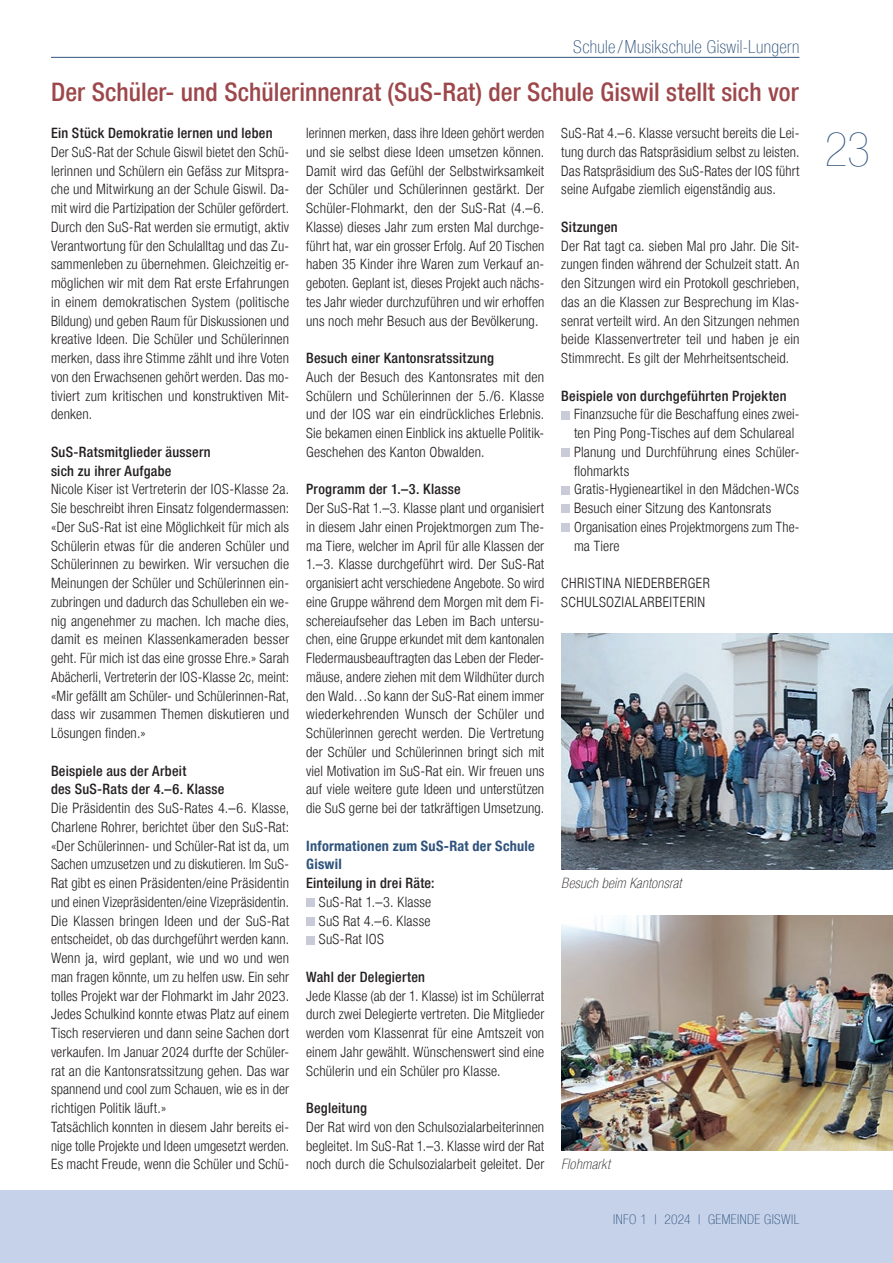
<style>
.page{position:relative;width:893px;height:1263px;background:#fff}
.page>*{position:absolute;margin:0;border:0;box-sizing:border-box;transform-origin:0 0}
.t1{font:900 condensed 48px "Helvetica Neue LT";color:#2f537c}
.t2{font:500 condensed 25.5px "Helvetica Neue LT";color:#9d474b}
.t3{font:100 condensed 18px "Helvetica Neue LT";letter-spacing:.02em;color:#2f537c}
.t4{font:300 condensed 14.25px/18.8px "Helvetica Neue LT";letter-spacing:.01em;color:#231f20}
.t5{font:500 condensed 14.25px/18.8px "Helvetica Neue LT";letter-spacing:.015em;color:#231f20}
.t6{font:300 condensed 14.25px/18.8px "Helvetica Neue LT";letter-spacing:.04em;color:#231f20}
.t7{font:700 condensed 14.25px/18.8px "Helvetica Neue LT";letter-spacing:.02em;color:#2f537c}
.t8{font:italic 100 condensed 14.25px "Helvetica Neue LT";letter-spacing:.02em;color:#231f20}
.t9{font:100 condensed 13.5px "Helvetica Neue LT";letter-spacing:.03em;color:#2f537c}
</style>
<div class="page">
<hr style="left:51px;top:57px;width:748px;height:1px;background:#2f537c">
<div style="left:0;top:1191px;width:893px;height:72px;background:#c6d2ea"></div>
<div style="left:306px;top:898px;width:9px;height:9px;background:#c9cbd9"></div>
<div style="left:306px;top:917px;width:9px;height:9px;background:#c9cbd9"></div>
<div style="left:306px;top:936px;width:9px;height:8px;background:#c9cbd9"></div>
<div style="left:561px;top:411px;width:9px;height:8px;background:#c9cbd9"></div>
<div style="left:561px;top:448px;width:9px;height:9px;background:#c9cbd9"></div>
<div style="left:561px;top:486px;width:9px;height:8px;background:#c9cbd9"></div>
<div style="left:561px;top:505px;width:9px;height:8px;background:#c9cbd9"></div>
<div style="left:561px;top:523px;width:9px;height:9px;background:#c9cbd9"></div>
<img style="left:561px;top:634px;width:332px;height:235px">
<img style="left:561px;top:915px;width:332px;height:236px">
<p class="t3" style="left:573px;top:37px;width:228px">Schule /Musikschule Giswil-Lungern</p>
<h2 class="t2" style="left:51px;top:76px;width:749px">Der Schüler- und Schülerinnenrat (SuS-Rat) der Schule Giswil stellt sich vor</h2>
<p class="t5" style="left:51px;top:123px;width:223px">Ein Stück Demokratie lernen und leben</p>
<p class="t4" style="left:51px;top:142px;width:240px">Der SuS-Rat der Schule Giswil bietet den Schü&shy;lerinnen und Schülern ein Gefäss zur Mitspra&shy;che und Mitwirkung an der Schule Giswil. Da&shy;mit wird die Partizipation der Schüler gefördert.<br>Durch den SuS-Rat werden sie ermutigt, aktiv Verantwortung für den Schulalltag und das Zu&shy;sammenleben zu übernehmen. Gleichzeitig er&shy;möglichen wir mit dem Rat erste Erfahrungen in einem demokratischen System (politische Bildung) und geben Raum für Diskussionen und kreative Ideen. Die Schüler und Schülerinnen merken, dass ihre Stimme zählt und ihre Voten von den Erwachsenen gehört werden. Das mo&shy;tiviert zum kritischen und konstruktiven Mit&shy;denken.</p>
<p class="t5" style="left:51px;top:442px;width:161px">SuS-Ratsmitglieder äussern sich zu ihrer Aufgabe</p>
<p class="t4" style="left:51px;top:480px;width:240px">Nicole Kiser ist Vertreterin der IOS-Klasse 2a.<br>Sie beschreibt ihren Einsatz folgendermassen: «Der SuS-Rat ist eine Möglichkeit für mich als Schülerin etwas für die anderen Schüler und Schülerinnen zu bewirken. Wir versuchen die Meinungen der Schüler und Schülerinnen ein&shy;zubringen und dadurch das Schulleben ein we&shy;nig angenehmer zu machen. Ich mache dies, damit es meinen Klassenkameraden besser geht. Für mich ist das eine grosse Ehre. » Sarah Abächerli, Vertreterin der IOS-Klasse 2c, meint: «Mir gefällt am Schüler- und Schülerinnen-Rat, dass wir zusammen Themen diskutieren und Lösungen finden.»</p>
<p class="t5" style="left:51px;top:761px;width:175px">Beispiele aus der Arbeit<br>des SuS-Rats der 4.–6. Klasse</p>
<p class="t4" style="left:51px;top:799px;width:240px">Die Präsidentin des SuS-Rates 4.–6. Klasse, Charlene Rohrer, berichtet über den SuS-Rat: «Der Schülerinnen- und Schüler-Rat ist da, um Sachen umzusetzen und zu diskutieren. Im SuS-Rat gibt es einen Präsidenten/eine Präsidentin und einen Vizepräsidenten/eine Vizepräsidentin.<br>Die Klassen bringen Ideen und der SuS-Rat entscheidet, ob das durchgeführt werden kann.<br>Wenn ja, wird geplant, wie und wo und wen man fragen könnte, um zu helfen usw. Ein sehr tolles Projekt war der Flohmarkt im Jahr 2023.<br>Jedes Schulkind konnte etwas Platz auf einem Tisch reservieren und dann seine Sachen dort verkaufen. Im Januar 2024 durfte der Schüler&shy;rat an die Kantonsratssitzung gehen. Das war spannend und cool zum Schauen, wie es in der richtigen Politik läuft. »<br>Tatsächlich konnten in diesem Jahr bereits ei&shy;nige tolle Projekte und Ideen umgesetzt werden.<br>Es macht Freude, wenn die Schüler und Schü-</p>
<p class="t4" style="left:306px;top:124px;width:240px">lerinnen merken, dass ihre Ideen gehört werden und sie selbst diese Ideen umsetzen können.<br>Damit wird das Gefühl der Selbstwirksamkeit der Schüler und Schülerinnen gestärkt. Der Schüler-Flohmarkt, den der SuS-Rat (4.–6.<br>Klasse) dieses Jahr zum ersten Mal durchge&shy;führt hat, war ein grosser Erfolg. Auf 20 Tischen haben 35 Kinder ihre Waren zum Verkauf an&shy;geboten. Geplant ist, dieses Projekt auch nächs&shy;tes Jahr wieder durchzuführen und wir erhoffen uns noch mehr Besuch aus der Bevölkerung.</p>
<p class="t5" style="left:306px;top:348px;width:189px">Besuch einer Kantonsratssitzung</p>
<p class="t4" style="left:306px;top:367px;width:240px">Auch der Besuch des Kantonsrates mit den Schülern und Schülerinnen der 5./6. Klasse und der IOS war ein eindrückliches Erlebnis.<br>Sie bekamen einen Einblick ins aktuelle Politik-Geschehen des Kanton Obwalden.</p>
<p class="t5" style="left:306px;top:480px;width:156px">Programm der 1.–3. Klasse</p>
<p class="t4" style="left:306px;top:499px;width:240px;text-align:justify">Der SuS-Rat 1.–3. Klasse plant und organisiert in diesem Jahr einen Projektmorgen zum The&shy;ma Tiere, welcher im April für alle Klassen der 1.–3. Klasse durchgeführt wird. Der SuS-Rat organisiert acht verschiedene Angebote. So wird eine Gruppe während dem Morgen mit dem Fi&shy;schereiaufseher das Leben im Bach untersu&shy;chen, eine Gruppe erkundet mit dem kantonalen Fledermausbeauftragten das Leben der Fleder&shy;mäuse, andere ziehen mit dem Wildhüter durch den Wald…So kann der SuS-Rat einem immer wiederkehrenden Wunsch der Schüler und Schülerinnen gerecht werden. Die Vertretung der Schüler und Schülerinnen bringt sich mit viel Motivation im SuS-Rat ein. Wir freuen uns auf viele weitere gute Ideen und unterstützen die SuS gerne bei der tatkräftigen Umsetzung.</p>
<p class="t7" style="left:306px;top:836px;width:230px">Informationen zum SuS-Rat der Schule<br>Giswil</p>
<p class="t5" style="left:306px;top:873px;width:130px">Einteilung in drei Räte:</p>
<p class="t4" style="left:319px;top:892px;width:114px;text-align:justify">SuS-Rat 1.–3. Klasse SuS Rat 4.–6. Klasse SuS-Rat IOS</p>
<p class="t5" style="left:306px;top:967px;width:120px">Wahl der Delegierten</p>
<p class="t4" style="left:306px;top:986px;width:240px;text-align:justify">Jede Klasse (ab der 1. Klasse) ist im Schülerrat durch zwei Delegierte vertreten. Die Mitglieder werden vom Klassenrat für eine Amtszeit von einem Jahr gewählt. Wünschenswert sind eine Schülerin und ein Schüler pro Klasse.</p>
<p class="t5" style="left:306px;top:1098px;width:62px">Begleitung</p>
<p class="t4" style="left:306px;top:1117px;width:240px;text-align:justify">Der Rat wird von den Schulsozialarbeiterinnen begleitet. Im SuS-Rat 1.–3. Klasse wird der Rat noch durch die Schulsozialarbeit geleitet. Der</p>
<p class="t4" style="left:561px;top:124px;width:240px">SuS-Rat 4.–6. Klasse versucht bereits die Lei&shy;tung durch das Ratspräsidium selbst zu leisten.<br>Das Ratspräsidium des SuS-Rates der IOS führt seine Aufgabe ziemlich eigenständig aus.</p>
<p class="t5" style="left:561px;top:217px;width:58px">Sitzungen</p>
<p class="t4" style="left:561px;top:236px;width:240px;text-align:justify">Der Rat tagt ca. sieben Mal pro Jahr. Die Sit&shy;zungen finden während der Schulzeit statt. An den Sitzungen wird ein Protokoll geschrieben, das an die Klassen zur Besprechung im Klas&shy;senrat verteilt wird. An den Sitzungen nehmen beide Klassenvertreter teil und haben je ein Stimmrecht. Es gilt der Mehrheitsentscheid.</p>
<p class="t5" style="left:561px;top:386px;width:227px">Beispiele von durchgeführten Projekten</p>
<p class="t4" style="left:574px;top:405px;width:227px">Finanzsuche für die Beschaffung eines zwei&shy;ten Ping Pong-Tisches auf dem Schulareal Planung und Durchführung eines Schüler&shy;flohmarkts<br>Gratis-Hygieneartikel in den Mädchen-WCs Besuch einer Sitzung des Kantonsrats Organisation eines Projektmorgens zum The&shy;ma Tiere</p>
<p class="t6" style="left:561px;top:574px;width:150px">CHRISTINA NIEDERBERGER<br>SCHULSOZIALARBEITERIN</p>
<p class="t8" style="left:561px;top:875px;width:122px">Besuch beim Kantonsrat</p>
<p class="t8" style="left:561px;top:1156px;width:50px">Flohmarkt</p>
<p class="t9" style="left:613px;top:1212px;width:188px">INFO 1 | 2024 | GEMEINDE GISWIL</p>
<h1 class="t1" style="left:825px;top:123px;width:47px">23</h1>
</div>
